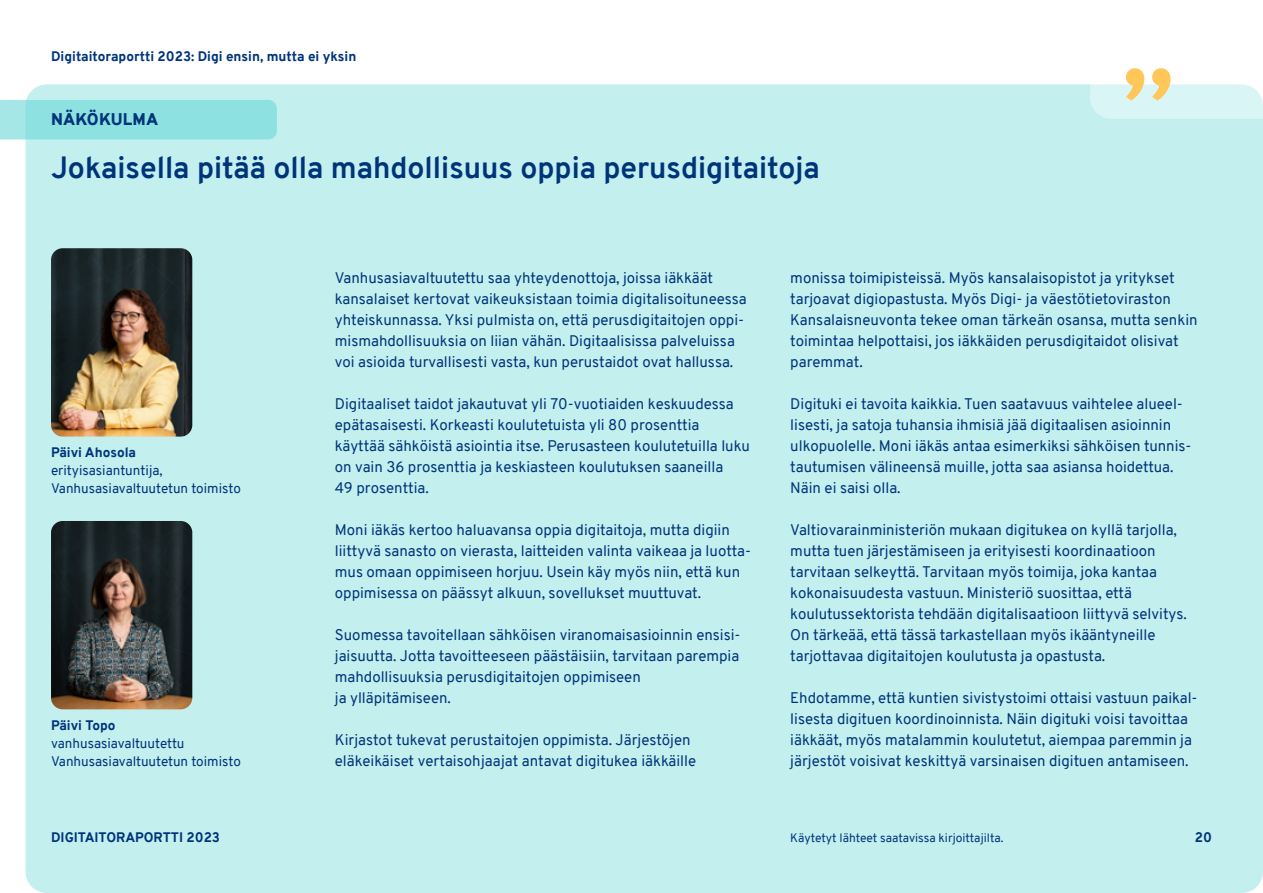
<style>
.page{position:relative;width:1263px;height:893px;background:#fff}
.page>*{position:absolute;margin:0;border:0;box-sizing:border-box;transform-origin:0 0}
.t1{font:700 30px "Overpass";color:#003479}
.SubH{font:900 16.5px "Overpass";letter-spacing:.005em;color:#003479}
.leipis_näkökulma{font:15px/21px "Overpass";color:#003479}
.leipis_näkökulma-2{font:13.5px "Overpass";color:#003479}
.leipis_näkökulma-3{font:800 13.5px "Overpass";color:#003479}
.lähde_leipiksessa{font:12px "Overpass";color:#003479}
</style>
<div class="page">
<div style="left:26px;top:84px;width:1237px;height:809px;background:#c3efef;border-radius:21px"></div>
<svg style="left:0;top:100px;width:277px;height:39px;background:#8fe1e0"></svg>
<svg style="left:1090px;top:68px;width:173px;height:51px"></svg>
<img style="left:51px;top:248px;width:141px;height:189px">
<img style="left:51px;top:521px;width:141px;height:188px">
<p class="leipis_näkökulma-3" style="left:51px;top:47px;width:307px">Digitaitoraportti 2023: Digi ensin, mutta ei yksin</p>
<p class="SubH" style="left:51px;top:107px;width:109px">NÄKÖKULMA</p>
<h2 class="t1" style="left:51px;top:147px;width:770px">Jokaisella pitää olla mahdollisuus oppia perusdigitaitoja</h2>
<p class="leipis_näkökulma-3" style="left:51px;top:443px;width:87px">Päivi Ahosola</p>
<p class="leipis_näkökulma-2" style="left:51px;top:461px;width:113px">erityisasiantuntija,</p>
<p class="leipis_näkökulma-2" style="left:51px;top:479px;width:191px">Vanhusasiavaltuutetun toimisto</p>
<p class="leipis_näkökulma-3" style="left:51px;top:716px;width:66px">Päivi Topo</p>
<p class="leipis_näkökulma-2" style="left:51px;top:734px;width:135px">vanhusasiavaltuutettu</p>
<p class="leipis_näkökulma-2" style="left:51px;top:752px;width:191px">Vanhusasiavaltuutetun toimisto</p>
<p class="leipis_näkökulma" style="left:335px;top:267px;width:413px">Vanhusasiavaltuutettu saa yhteydenottoja, joissa iäkkäät kansalaiset kertovat vaikeuksistaan toimia digitalisoituneessa yhteiskunnassa. Yksi pulmista on, että perusdigitaitojen oppi&shy;mismahdollisuuksia on liian vähän. Digitaalisissa palveluissa voi asioida turvallisesti vasta, kun perustaidot ovat hallussa.</p>
<p class="leipis_näkökulma" style="left:335px;top:393px;width:416px">Digitaaliset taidot jakautuvat yli 70-vuotiaiden keskuudessa epätasaisesti. Korkeasti koulutetuista yli 80 prosenttia käyttää sähköistä asiointia itse. Perusasteen koulutetuilla luku on vain 36 prosenttia ja keskiasteen koulutuksen saaneilla<br>49 prosenttia.</p>
<p class="leipis_näkökulma" style="left:335px;top:519px;width:418px">Moni iäkäs kertoo haluavansa oppia digitaitoja, mutta digiin liittyvä sanasto on vierasta, laitteiden valinta vaikeaa ja luotta&shy;mus omaan oppimiseen horjuu. Usein käy myös niin, että kun oppimisessa on päässyt alkuun, sovellukset muuttuvat.</p>
<p class="leipis_näkökulma" style="left:335px;top:624px;width:407px">Suomessa tavoitellaan sähköisen viranomaisasioinnin ensisi&shy;jaisuutta. Jotta tavoitteeseen päästäisiin, tarvitaan parempia mahdollisuuksia perusdigitaitojen oppimiseen<br>ja ylläpitämiseen.</p>
<p class="leipis_näkökulma" style="left:335px;top:729px;width:363px">Kirjastot tukevat perustaitojen oppimista. Järjestöjen eläkeikäiset vertaisohjaajat antavat digitukea iäkkäille</p>
<p class="leipis_näkökulma" style="left:790px;top:267px;width:409px">monissa toimipisteissä. Myös kansalaisopistot ja yritykset tarjoavat digiopastusta. Myös Digi- ja väestötietoviraston Kansalaisneuvonta tekee oman tärkeän osansa, mutta senkin toimintaa helpottaisi, jos iäkkäiden perusdigitaidot olisivat paremmat.</p>
<p class="leipis_näkökulma" style="left:790px;top:393px;width:403px">Digituki ei tavoita kaikkia. Tuen saatavuus vaihtelee alueel&shy;lisesti, ja satoja tuhansia ihmisiä jää digitaalisen asioinnin ulkopuolelle. Moni iäkäs antaa esimerkiksi sähköisen tunnis&shy;tautumisen välineensä muille, jotta saa asiansa hoidettua.<br>Näin ei saisi olla.</p>
<p class="leipis_näkökulma" style="left:790px;top:519px;width:398px">Valtiovarainministeriön mukaan digitukea on kyllä tarjolla, mutta tuen järjestämiseen ja erityisesti koordinaatioon tarvitaan selkeyttä. Tarvitaan myös toimija, joka kantaa kokonaisuudesta vastuun. Ministeriö suosittaa, että koulutussektorista tehdään digitalisaatioon liittyvä selvitys.<br>On tärkeää, että tässä tarkastellaan myös ikääntyneille tarjottavaa digitaitojen koulutusta ja opastusta.</p>
<p class="leipis_näkökulma" style="left:790px;top:687px;width:409px">Ehdotamme, että kuntien sivistystoimi ottaisi vastuun paikal&shy;lisesta digituen koordinoinnista. Näin digituki voisi tavoittaa iäkkäät, myös matalammin koulutetut, aiempaa paremmin ja järjestöt voisivat keskittyä varsinaisen digituen antamiseen.</p>
<p class="leipis_näkökulma-3" style="left:51px;top:828px;width:171px">DIGITAITORAPORTTI 2023</p>
<p class="leipis_näkökulma-3" style="left:1195px;top:828px;width:19px">20</p>
<p class="lähde_leipiksessa" style="left:790px;top:829px;width:215px">Käytetyt lähteet saatavissa kirjoittajilta.</p>
</div>
